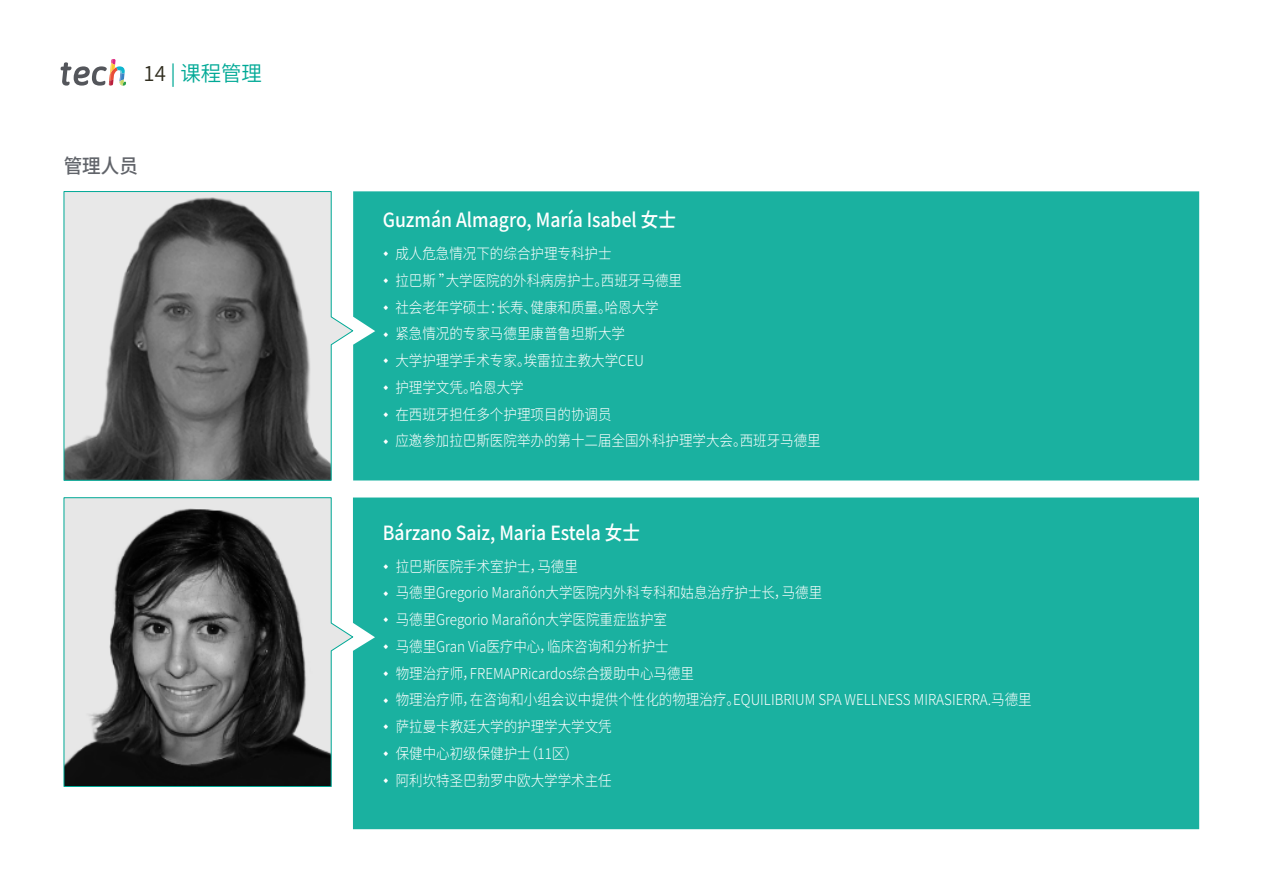
<style>
.page{position:relative;width:1263px;height:893px;background:#fff}
.page>*{position:absolute;margin:0;border:0;box-sizing:border-box;transform-origin:0 0}
.t1{font:21px "Source Han Sans CN";color:#00a996}
.t2{font:500 19.5px "Source Han Sans CN";color:#fff;scale:.9 1}
.t3{font:500 19.5px "Source Han Sans CN";color:#61646a;scale:.95 1}
.t4{font:300 15px/26.7px "Source Han Sans CN";color:#fff;scale:.9 1}
.s1{color:#312e20}
</style>
<div class="page">
<div style="left:353px;top:497px;width:846px;height:332px;background:#1ab1a0"></div>
<svg style="left:61px;top:59px;width:65px;height:27px"></svg>
<div style="left:353px;top:191px;width:846px;height:289px;background:#1ab1a0"></div>
<svg style="left:64px;top:191px;width:289px;height:290px;background:#8a8c8c"></svg>
<svg style="left:64px;top:497px;width:289px;height:290px;background:#7c7e7e"></svg>
<svg style="left:384px;top:251px;width:4px;height:5px"></svg>
<svg style="left:384px;top:278px;width:4px;height:5px"></svg>
<svg style="left:384px;top:305px;width:4px;height:5px"></svg>
<svg style="left:384px;top:332px;width:4px;height:5px"></svg>
<svg style="left:384px;top:358px;width:4px;height:5px"></svg>
<svg style="left:384px;top:385px;width:4px;height:5px"></svg>
<svg style="left:384px;top:412px;width:4px;height:5px"></svg>
<svg style="left:384px;top:439px;width:4px;height:5px"></svg>
<svg style="left:384px;top:564px;width:4px;height:5px"></svg>
<svg style="left:384px;top:591px;width:4px;height:5px"></svg>
<svg style="left:384px;top:617px;width:4px;height:5px"></svg>
<svg style="left:384px;top:644px;width:4px;height:5px"></svg>
<svg style="left:384px;top:671px;width:4px;height:5px"></svg>
<svg style="left:384px;top:698px;width:4px;height:5px"></svg>
<svg style="left:384px;top:724px;width:4px;height:5px"></svg>
<svg style="left:384px;top:751px;width:4px;height:5px"></svg>
<svg style="left:384px;top:778px;width:4px;height:5px"></svg>
<h1 class="t1" style="left:144px;top:61px;width:120px"><span class="s1">14</span> | 课程管理</h1>
<h2 class="t3" style="left:64px;top:155px;width:80px">管理人员</h2>
<h2 class="t2" style="left:383px;top:209px;width:327px">Guzmán Almagro, María Isabel 女士</h2>
<p class="t4" style="left:395px;top:241px;width:474px">成人危急情况下的综合护理专科护士<br>拉巴斯 ”大学医院的外科病房护士。西班牙马德里<br>社会老年学硕士：长寿、健康和质量。哈恩大学<br>紧急情况的专家马德里康普鲁坦斯大学<br>大学护理学手术专家。埃雷拉主教大学CEU<br>护理学文凭。哈恩大学<br>在西班牙担任多个护理项目的协调员<br>应邀参加拉巴斯医院举办的第十二届全国外科护理学大会。西班牙马德里</p>
<h2 class="t2" style="left:383px;top:522px;width:287px">Bárzano Saiz, Maria Estela 女士</h2>
<p class="t4" style="left:396px;top:553px;width:708px">拉巴斯医院手术室护士，马德里<br>马德里Gregorio Marañón大学医院内外科专科和姑息治疗护士长，马德里<br>马德里Gregorio Marañón大学医院重症监护室<br>马德里Gran Via医疗中心，临床咨询和分析护士<br>物理治疗师，FREMAPRicardos综合援助中心马德里<br>物理治疗师，在咨询和小组会议中提供个性化的物理治疗。EQUILIBRIUM SPA WELLNESS MIRASIERRA.马德里萨拉曼卡教廷大学的护理学大学文凭<br>保健中心初级保健护士（11区）<br>阿利坎特圣巴勃罗中欧大学学术主任</p>
</div>
